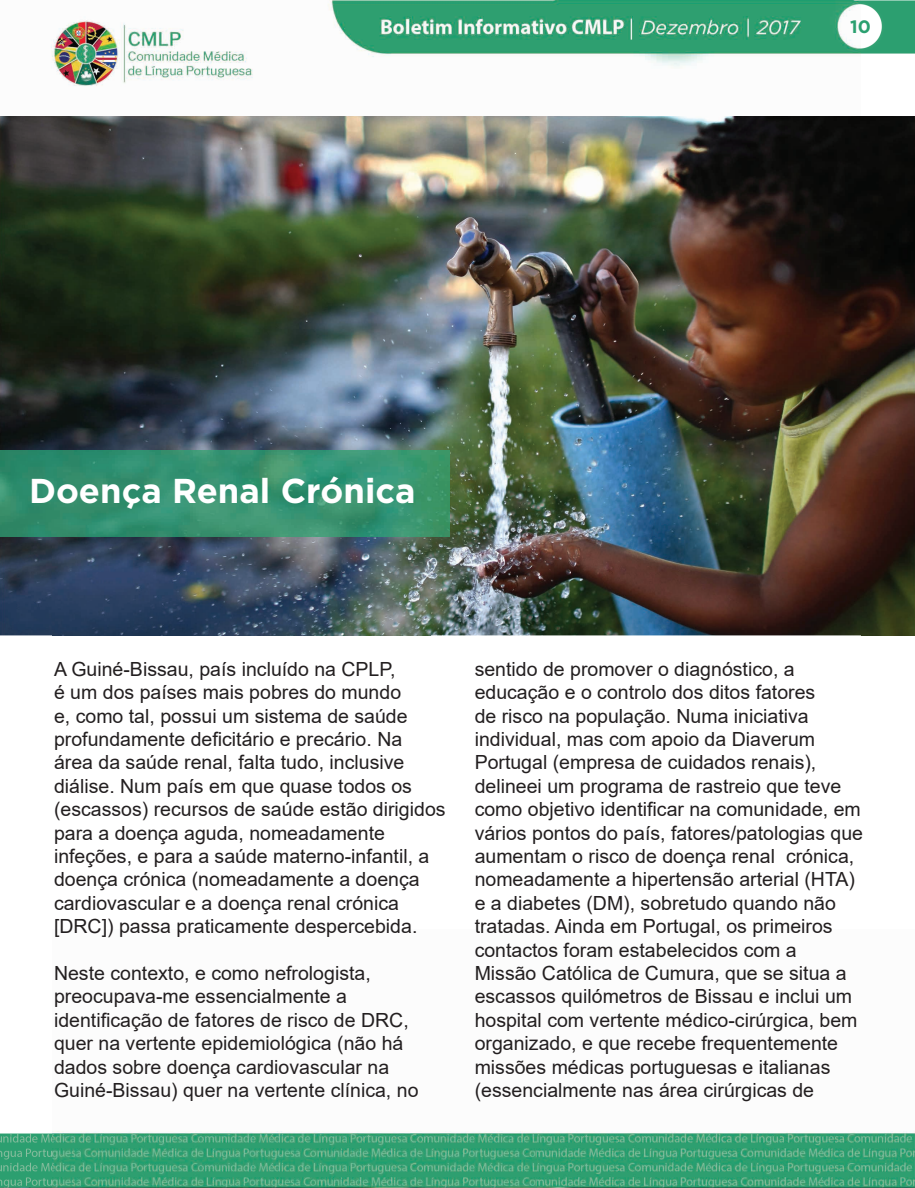
<style>
.page{position:relative;width:915px;height:1188px;background:#fff}
.page>*{position:absolute;margin:0;border:0;box-sizing:border-box;transform-origin:0 0}
.t1{font:700 34.5px "Gotham";color:#fff}
.t2{font:19.5px/23.4px "Arial";color:#231f20}
.t3{font:700 18px "Gotham";color:#2ba070}
</style>
<div class="page">
<img style="left:0;top:0;width:860px;height:117px">
<img style="left:860px;top:0;width:55px;height:635px">
<img style="left:0;top:635px;width:53px;height:553px">
<img style="left:53px;top:635px;width:861px;height:553px">
<img style="left:0;top:117px;width:861px;height:363px">
<img style="left:0;top:536px;width:53px;height:99px">
<img style="left:431px;top:480px;width:430px;height:155px">
<img style="left:53px;top:536px;width:378px;height:99px">
<img style="left:0;top:450px;width:449px;height:86px">
<p class="t3" style="left:849px;top:16px;width:22px">10</p>
<h1 class="t1" style="left:29px;top:471px;width:388px">Doença Renal Crónica</h1>
<p class="t2" style="left:54px;top:657px;width:393px">A Guiné-Bissau, país incluído na CPLP,<br>é um dos países mais pobres do mundo<br>e, como tal, possui um sistema de saúde profundamente deficitário e precário. Na área da saúde renal, falta tudo, inclusive diálise. Num país em que quase todos os (escassos) recursos de saúde estão dirigidos para a doença aguda, nomeadamente infeções, e para a saúde materno-infantil, a doença crónica (nomeadamente a doença cardiovascular e a doença renal crónica [DRC]) passa praticamente despercebida.</p>
<p class="t2" style="left:54px;top:961px;width:366px">Neste contexto, e como nefrologista, preocupava-me essencialmente a identificação de fatores de risco de DRC, quer na vertente epidemiológica (não há dados sobre doença cardiovascular na Guiné-Bissau) quer na vertente clínica, no</p>
<p class="t2" style="left:474px;top:657px;width:390px">sentido de promover o diagnóstico, a educação e o controlo dos ditos fatores<br>de risco na população. Numa iniciativa individual, mas com apoio da Diaverum Portugal (empresa de cuidados renais), delineei um programa de rastreio que teve como objetivo identificar na comunidade, em vários pontos do país, fatores/patologias que aumentam o risco de doença renal crónica, nomeadamente a hipertensão arterial (HTA) e a diabetes (DM), sobretudo quando não tratadas. Ainda em Portugal, os primeiros contactos foram estabelecidos com a Missão Católica de Cumura, que se situa a escassos quilómetros de Bissau e inclui um hospital com vertente médico-cirúrgica, bem organizado, e que recebe frequentemente missões médicas portuguesas e italianas (essencialmente nas área cirúrgicas de</p>
</div>
